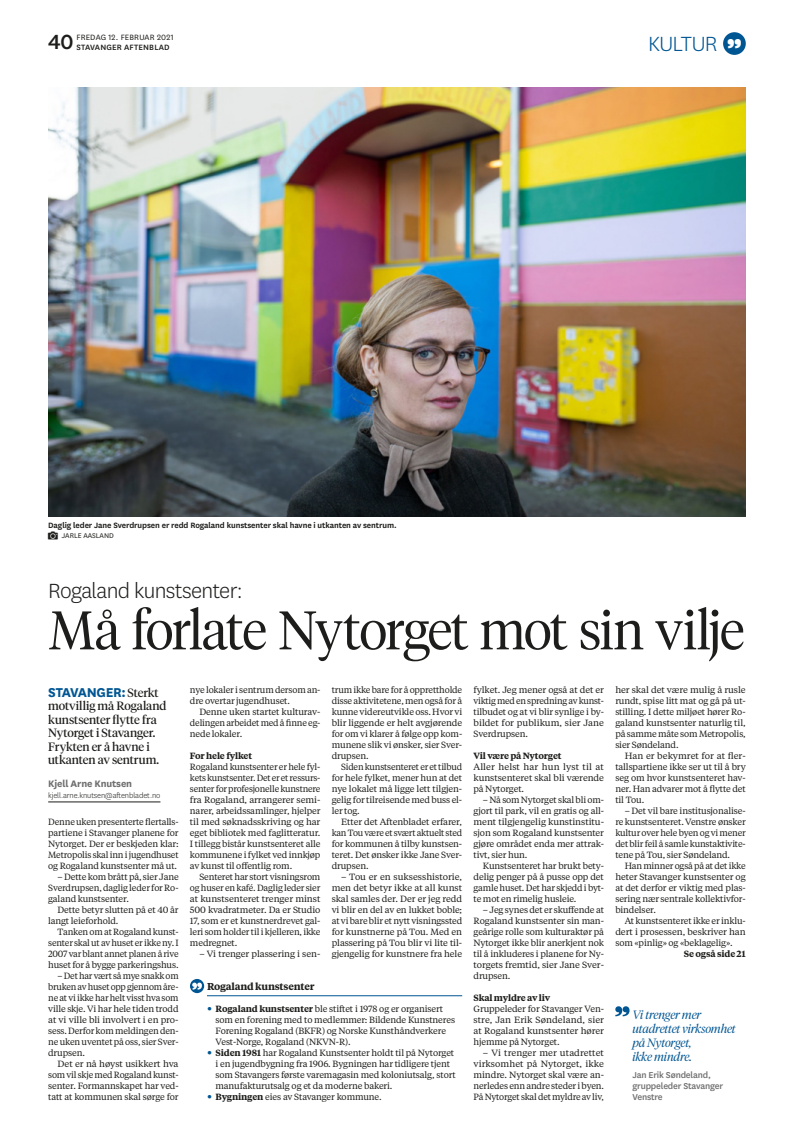
<style>
.page{position:relative;width:794px;height:1134px;background:#fff}
.page>*{position:absolute;margin:0;border:0;box-sizing:border-box;transform-origin:0 0}
.t1{font:300 54px "Tiempos Headline";letter-spacing:-.025em;color:#1d1d1b}
.t2{font:300 24px "National";letter-spacing:-.025em;color:#1d1d1b}
.t3{font:300 24px "National";letter-spacing:-.03em;color:#005693}
.t4{font:500 24px "National";color:#1d1d1b}
.t5{font:700 15px "National";letter-spacing:-.025em;color:#005693}
.t6{font:12px/13.5px "Tiempos Headline";letter-spacing:-.01em;color:#1d1d1b}
.t7{font:italic 300 12px/14px "Tiempos Headline";letter-spacing:-.015em;color:#005693}
.t8{font:700 11px "National";letter-spacing:-.015em;color:#706f6f}
.t9{font:500 10px/11px "National";letter-spacing:-.015em;color:#706f6f}
.t10{font:600 10px "Tiempos Text";letter-spacing:-.02em;color:#1d1d1b}
.t11{font:9px/11px "Tiempos Text";letter-spacing:-.015em;color:#1d1d1b;text-align:justify}
.t12{font:600 9px "National";letter-spacing:-.01em;color:#1d1d1b}
.t13{font:600 9px "Tiempos Text";letter-spacing:-.02em;color:#1d1d1b}
.t14{font:9px "National";letter-spacing:.02em;color:#1d1d1b}
.t15{font:500 9px "National";letter-spacing:.02em;color:#1d1d1b}
.t16{font:300 8.6px "National";letter-spacing:-.01em;color:#1d1d1b}
.t17{font:8px "National";color:#1d1d1b}
.s1{font-family:"sa iconset"}
.s2{font-family:"Tiempos Headline";font-weight:400;font-size:12px;color:#1d1d1b}
.s3{font-weight:600}
</style>
<div class="page">
<div style="left:723px;top:32px;width:23px;height:23px;background:#005693;border-radius:50%"></div>
<div style="left:190px;top:979px;width:14px;height:14px;background:#005693;border-radius:50%"></div>
<svg style="left:192px;top:982px;width:10px;height:8px"></svg>
<svg style="left:615px;top:1006px;width:14px;height:10px"></svg>
<img style="left:48px;top:88px;width:698px;height:429px">
<hr style="left:48px;top:802px;width:112px;height:1px;background:#1d1d1b">
<hr style="left:207px;top:995px;width:255px;height:1px;background:#005693">
<h2 class="t4" style="left:48px;top:25px;width:27px">40</h2>
<p class="t15" style="left:77px;top:41px;width:95px">STAVANGER AFTENBLAD</p>
<h2 class="t3" style="left:648px;top:28px;width:95px">KULTUR <sup>,,</sup></h2>
<p class="t14" style="left:77px;top:32px;width:99px">FREDAG 12. FEBRUAR 2021</p>
<p class="t12" style="left:48px;top:519px;width:350px">Daglig leder Jane Sverdrupsen er redd Rogaland kunstsenter skal havne i utkanten av sentrum.</p>
<p class="t17" style="left:48px;top:530px;width:67px"><span class="s1">c</span> JARLE AASLAND</p>
<h2 class="t2" style="left:48px;top:576px;width:196px">Rogaland kunstsenter:</h2>
<h1 class="t1" style="left:48px;top:593px;width:698px">Må forlate Nytorget mot sin vilje</h1>
<h3 class="t5" style="left:48px;top:681px;width:112px">STAVANGER: <span class="s2">Sterkt</span></h3>
<h3 class="t6" style="left:48px;top:698px;width:120px">motvillig må Rogaland kunstsenter flytte fra<br>Nytorget i Stavanger.<br>Frykten er å havne i utkanten av sentrum.</h3>
<p class="t8" style="left:48px;top:775px;width:85px">Kjell Arne Knutsen</p>
<p class="t16" style="left:48px;top:789px;width:114px">kjell.arne.knutsen@aftenbladet.no</p>
<p class="t11" style="left:48px;top:816px;width:132px">Denne uken presenterte flertalls&shy;partiene i Stavanger planene for Nytorget. Der er beskjeden klar:<br>Metropolis skal inn i jugendhuset og Rogaland kunstsenter må ut.</p>
<p class="t11" style="left:48px;top:871px;width:132px;text-indent:9px">– Dette kom brått på, sier Jane Sverdrupsen, daglig leder for Ro&shy;galand kunstsenter.</p>
<p class="t11" style="left:48px;top:904px;width:132px;text-indent:9px">Dette betyr slutten på et 40 år langt leieforhold.</p>
<p class="t11" style="left:48px;top:926px;width:132px;text-indent:9px">Tanken om at Rogaland kunst&shy;senter skal ut av huset er ikke ny. I 2007 var blant annet planen å rive huset for å bygge parkeringshus.</p>
<p class="t11" style="left:48px;top:970px;width:132px;text-indent:9px">– Det har vært så mye snakk om bruken av huset opp gjennom åre&shy;ne at vi ikke har helt visst hva som ville skje. Vi har hele tiden trodd at vi ville bli involvert i en pro&shy;sess. Derfor kom meldingen den&shy;ne uken uventet på oss, sier Sver&shy;drupsen.</p>
<p class="t11" style="left:48px;top:1058px;width:132px;text-indent:9px">Det er nå høyst usikkert hva som vil skje med Rogaland kunst&shy;senter. Formannskapet har ved&shy;tatt at kommunen skal sørge for</p>
<p class="t11" style="left:332px;top:684px;width:132px">trum ikke bare for å opprettholde disse aktivitetene, men også for å kunne videreutvikle oss. Hvor vi blir liggende er helt avgjørende for om vi klarer å følge opp kom&shy;munene slik vi ønsker, sier Sver&shy;drupsen.</p>
<p class="t11" style="left:332px;top:761px;width:132px;text-indent:9px">Siden kunstsenteret er et tilbud for hele fylket, mener hun at det nye lokalet må ligge lett tilgjen&shy;gelig for tilreisende med buss el&shy;ler tog.</p>
<p class="t11" style="left:332px;top:816px;width:132px;text-indent:9px">Etter det Aftenbladet erfarer, kan Tou være et svært aktuelt sted for kommunen å tilby kunstsen&shy;teret. Det ønsker ikke Jane Sver&shy;drupsen.</p>
<p class="t11" style="left:332px;top:871px;width:132px;text-indent:9px">– Tou er en suksesshistorie, men det betyr ikke at all kunst skal samles der. Der er jeg redd vi blir en del av en lukket boble; at vi bare blir et nytt visningssted for kunstnerne på Tou. Med en plassering på Tou blir vi lite til&shy;gjengelig for kunstnere fra hele</p>
<p class="t11" style="left:473px;top:684px;width:132px">fylket. Jeg mener også at det er viktig med en spredning av kunst&shy;tilbudet og at vi blir synlige i by&shy;bildet for publikum, sier Jane Sverdrupsen.</p>
<p class="t13" style="left:473px;top:749px;width:89px">Vil være på Nytorget</p>
<p class="t11" style="left:473px;top:761px;width:132px">Aller helst har hun lyst til at kunstsenteret skal bli værende på Nytorget.</p>
<p class="t11" style="left:473px;top:794px;width:132px;text-indent:9px">– Nå som Nytorget skal bli om&shy;gjort til park, vil en gratis og all&shy;ment tilgjengelig kunstinstitu&shy;sjon som Rogaland kunstsenter gjøre området enda mer attrak&shy;tivt, sier hun.</p>
<p class="t11" style="left:473px;top:860px;width:132px;text-indent:9px">Kunstsenteret har brukt bety&shy;delig penger på å pusse opp det gamle huset. Det har skjedd i byt&shy;te mot en rimelig husleie.</p>
<p class="t11" style="left:473px;top:904px;width:132px;text-indent:9px">– Jeg synes det er skuffende at Rogaland kunstsenter sin man&shy;geårige rolle som kulturaktør på Nytorget ikke blir anerkjent nok til å inkluderes i planene for Ny&shy;torgets fremtid, sier Jane Sver&shy;drupsen.</p>
<p class="t13" style="left:473px;top:991px;width:78px">Skal myldre av liv</p>
<p class="t11" style="left:473px;top:1003px;width:132px">Gruppeleder for Stavanger Ven&shy;stre, Jan Erik Søndeland, sier at Rogaland kunstsenter hører hjemme på Nytorget.</p>
<p class="t11" style="left:473px;top:1047px;width:132px;text-indent:9px">– Vi trenger mer utadrettet virksomhet på Nytorget, ikke mindre. Nytorget skal være an&shy;nerledes enn andre steder i byen.<br>På Nytorget skal det myldre av liv,</p>
<p class="t11" style="left:615px;top:684px;width:132px">her skal det være mulig å rusle rundt, spise litt mat og gå på ut&shy;stilling. I dette miljøet hører Ro&shy;galand kunstsenter naturlig til, på samme måte som Metropolis, sier Søndeland.</p>
<p class="t11" style="left:615px;top:750px;width:132px;text-indent:9px">Han er bekymret for at fler&shy;tallspartiene ikke ser ut til å bry seg om hvor kunstsenteret hav&shy;ner. Han advarer mot å flytte det til Tou.</p>
<p class="t11" style="left:615px;top:805px;width:132px;text-indent:9px">– Det vil bare institusjonalise&shy;re kunstsenteret. Venstre ønsker kultur over hele byen og vi mener det blir feil å samle kunstaktivite&shy;tene på Tou, sier Søndeland.</p>
<p class="t11" style="left:615px;top:860px;width:132px;text-indent:9px">Han minner også på at det ikke heter Stavanger kunstsenter og at det derfor er viktig med plas&shy;sering nær sentrale kollektivfor&shy;bindelser.</p>
<p class="t11" style="left:615px;top:915px;width:132px;text-indent:9px">At kunstsenteret ikke er inklu&shy;dert i prosessen, beskriver han som «pinlig» og «beklagelig».</p>
<p class="t13" style="left:683px;top:947px;width:64px">Se også side 21</p>
<p class="t11" style="left:190px;top:684px;width:132px">nye lokaler i sentrum dersom an&shy;dre overtar jugendhuset.</p>
<p class="t11" style="left:190px;top:706px;width:132px;text-indent:9px">Denne uken startet kulturav&shy;delingen arbeidet med å finne eg&shy;nede lokaler.</p>
<p class="t13" style="left:190px;top:749px;width:64px">For hele fylket</p>
<p class="t11" style="left:190px;top:761px;width:132px">Rogaland kunstsenter er hele fyl&shy;kets kunstsenter. Det er et ressurs&shy;senter for profesjonelle kunstnere fra Rogaland, arrangerer semi&shy;narer, arbeidssamlinger, hjelper til med søknadsskriving og har eget bibliotek med faglitteratur.<br>I tillegg bistår kunstsenteret alle kommunene i fylket ved innkjøp av kunst til offentlig rom.</p>
<p class="t11" style="left:190px;top:871px;width:132px;text-indent:9px">Senteret har stort visningsrom og huser en kafé. Daglig leder sier at kunstsenteret trenger minst 500 kvadratmeter. Da er Studio 17, som er et kunstnerdrevet gal&shy;leri som holder til i kjelleren, ikke medregnet.</p>
<p class="t11" style="left:199px;top:948px;width:123px">– Vi trenger plassering i sen-</p>
<p class="t10" style="left:207px;top:979px;width:109px">Rogaland kunstsenter</p>
<p class="t11" style="left:215px;top:1003px;width:242px;text-align:left"><span class="s3">Rogaland kunstsenter</span> ble stiftet i 1978 og er organisert som en forening med to medlemmer: Bildende Kunstneres Forening Rogaland (BKFR) og Norske Kunsthåndverkere Vest-Norge, Rogaland (NKVN-R).<br><span class="s3">Siden 1981</span> har Rogaland Kunstsenter holdt til på Nytorget i en jugendbygning fra 1906. Bygningen har tidligere tjent som Stavangers første varemagasin med koloniutsalg, stort manufakturutsalg og et da moderne bakeri.<br><span class="s3">Bygningen</span> eies av Stavanger kommune.</p>
<h3 class="t7" style="left:632px;top:1007px;width:105px">Vi trenger mer utadrettet virksomhet på Nytorget,<br>ikke mindre.</h3>
<p class="t9" style="left:632px;top:1069px;width:92px">Jan Erik Søndeland, gruppeleder Stavanger<br>Venstre</p>
</div>
